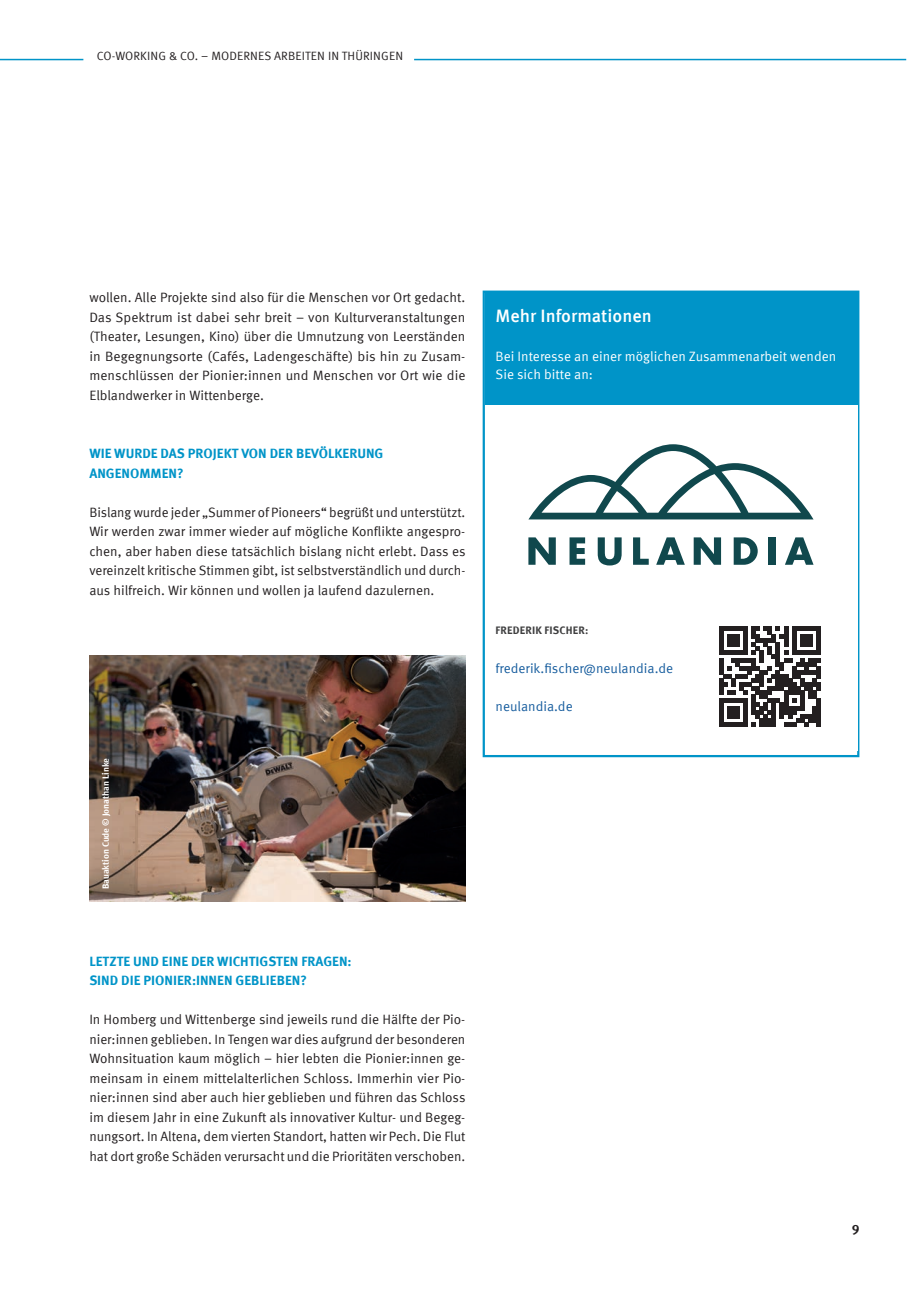
<style>
.page{position:relative;width:919px;height:1289px;background:#fff}
.page>*{position:absolute;margin:0;border:0;box-sizing:border-box;transform-origin:0 0}
.t1{font:500 18px "Meta Offc Pro";color:#fff}
.t2{font:13.5px/19.5px "Meta Offc Norm";color:#231f20;text-align:justify}
.t3{font:700 13.5px/19.5px "Meta Offc";color:#0094c8}
.t4{font:13.5px/18.8px "Meta Offc Pro Norm";color:#fff}
.t5{font:13.5px "Meta Offc Pro Norm";color:#175d9e}
.t6{font:700 13.5px "Meta Offc";color:#231f20}
.t7{font:12px "Meta Offc Norm";letter-spacing:.01em;color:#231f20}
.t8{font:700 10.8px "Meta Offc Pro";letter-spacing:.015em;color:#3e3e3f}
.t9{font:700 9px "Meta Offc";color:#fff}
</style>
<div class="page">
<hr style="left:0;top:59px;width:83px;height:1px;background:#0094c8">
<hr style="left:414px;top:59px;width:492px;height:1px;background:#0094c8">
<svg style="left:482px;top:290px;width:378px;height:468px"></svg>
<div style="left:485px;top:297px;width:372px;height:454px;background:#fff"></div>
<div style="left:485px;top:293px;width:372px;height:120px;background:#0094c8"></div>
<div style="left:485px;top:405px;width:372px;height:199px;background:#fff"></div>
<svg style="left:528px;top:537px;width:27px;height:27px"></svg>
<svg style="left:569px;top:537px;width:16px;height:27px"></svg>
<svg style="left:597px;top:537px;width:24px;height:28px"></svg>
<svg style="left:633px;top:537px;width:15px;height:27px"></svg>
<svg style="left:656px;top:537px;width:28px;height:27px"></svg>
<svg style="left:693px;top:537px;width:28px;height:27px"></svg>
<svg style="left:733px;top:537px;width:24px;height:27px"></svg>
<div style="left:768px;top:537px;width:7px;height:27px;background:#10484d"></div>
<svg style="left:785px;top:537px;width:28px;height:27px"></svg>
<svg style="left:528px;top:444px;width:285px;height:75px"></svg>
<svg style="left:719px;top:626px;width:101px;height:100px"></svg>
<img style="left:89px;top:655px;width:376px;height:246px">
<p class="t7" style="left:97px;top:49px;width:308px">CO-WORKING &amp; CO. – MODERNES ARBEITEN IN THÜRINGEN</p>
<p class="t2" style="left:89px;top:288px;width:377px">wollen. Alle Projekte sind also für die Menschen vor Ort gedacht.<br>Das Spektrum ist dabei sehr breit – von Kulturveranstaltungen (Theater, Lesungen, Kino) über die Umnutzung von Leerständen in Begegnungsorte (Cafés, Ladengeschäfte) bis hin zu Zusam&shy;menschlüssen der Pionier:innen und Menschen vor Ort wie die Elblandwerker in Wittenberge.</p>
<p class="t3" style="left:89px;top:444px;width:295px">WIE WURDE DAS PROJEKT VON DER BEVÖLKERUNG<br>ANGENOMMEN?</p>
<p class="t2" style="left:89px;top:502px;width:377px">Bislang wurde jeder „Summer of Pioneers“ begrüßt und unterstützt.<br>Wir werden zwar immer wieder auf mögliche Konflikte angespro&shy;chen, aber haben diese tatsächlich bislang nicht erlebt. Dass es vereinzelt kritische Stimmen gibt, ist selbstverständlich und durch&shy;aus hilfreich. Wir können und wollen ja laufend dazulernen.</p>
<p class="t9" style="left:100px;top:889px;width:133px;rotate:-90deg">Bauaktion Cude © Jonathan Linke</p>
<p class="t3" style="left:89px;top:951px;width:264px">LETZTE UND EINE DER WICHTIGSTEN FRAGEN:<br>SIND DIE PIONIER:INNEN GEBLIEBEN?</p>
<p class="t2" style="left:89px;top:1009px;width:377px">In Homberg und Wittenberge sind jeweils rund die Hälfte der Pio&shy;nier:innen geblieben. In Tengen war dies aufgrund der besonderen Wohnsituation kaum möglich – hier lebten die Pionier:innen ge&shy;meinsam in einem mittelalterlichen Schloss. Immerhin vier Pio&shy;nier:innen sind aber auch hier geblieben und führen das Schloss im diesem Jahr in eine Zukunft als innovativer Kultur- und Begeg&shy;nungsort. In Altena, dem vierten Standort, hatten wir Pech. Die Flut hat dort große Schäden verursacht und die Prioritäten verschoben.</p>
<h1 class="t1" style="left:495px;top:301px;width:158px">Mehr Informationen</h1>
<p class="t4" style="left:495px;top:346px;width:342px">Bei Interesse an einer möglichen Zusammenarbeit wenden<br>Sie sich bitte an:</p>
<p class="t8" style="left:495px;top:621px;width:94px">FREDERIK FISCHER:</p>
<p class="t5" style="left:495px;top:658px;width:179px">frederik.fischer@neulandia.de</p>
<p class="t5" style="left:495px;top:696px;width:79px">neulandia.de</p>
<p class="t6" style="left:851px;top:1220px;width:9px">9</p>
</div>
